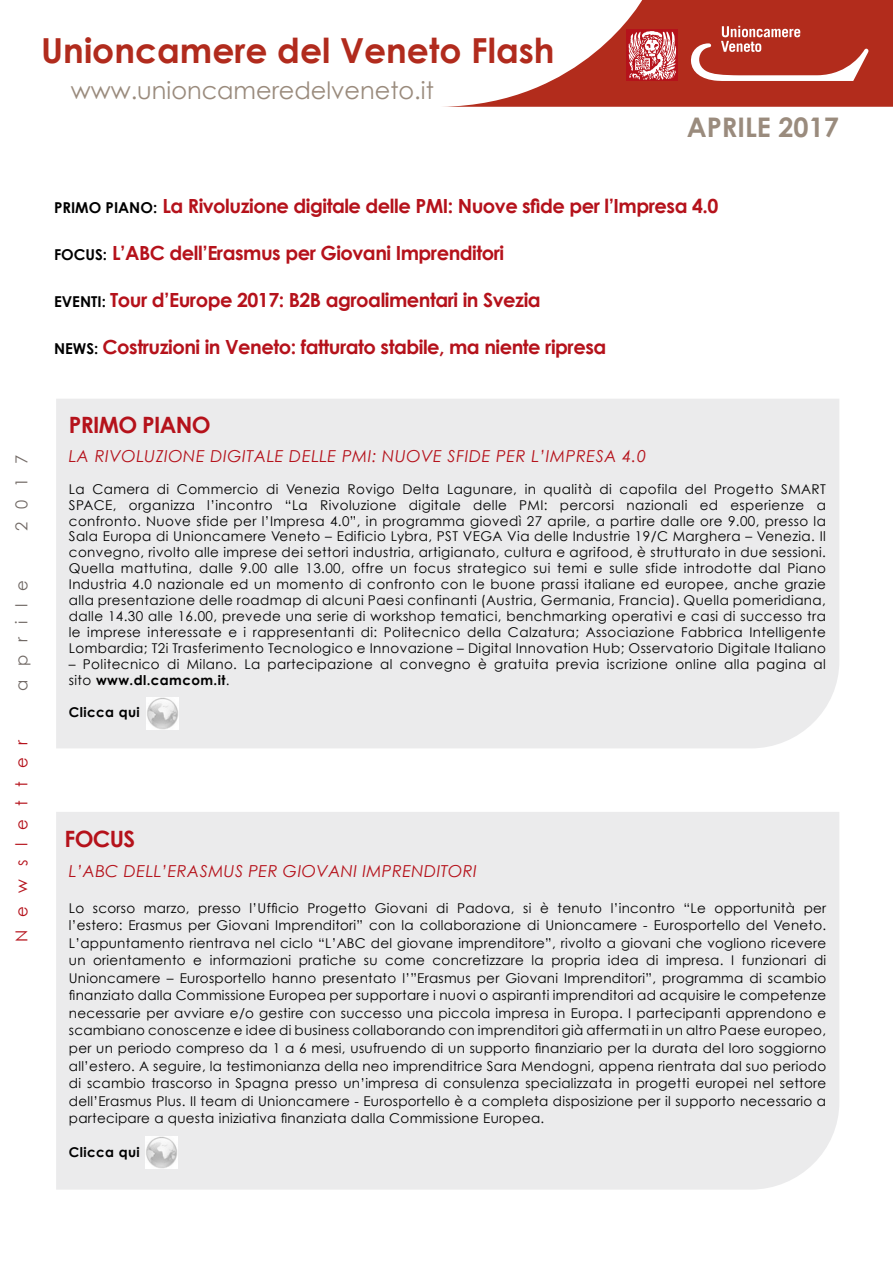
<style>
.page{position:relative;width:893px;height:1263px;background:#fff}
.page>*{position:absolute;margin:0;border:0;box-sizing:border-box;transform-origin:0 0}
.t1{font:700 34.5px "Century Gothic";color:#b12b1d}
.t2{font:700 27px "Century Gothic";color:#9a8b7d}
.t3{font:24px "Century Gothic";color:#9a8b7d}
.t4{font:700 22.5px "Century Gothic";letter-spacing:-.03em;color:#b5121b}
.t5{font:700 19.5px "Century Gothic";letter-spacing:-.025em;color:#b5121b}
.t6{font:italic 16.5px "Century Gothic";letter-spacing:.03em;color:#b5121b}
.t7{font:16.5px "Century Gothic";letter-spacing:.8em;color:#b5121b}
.t8{font:16.5px "Century Gothic";letter-spacing:.8em;color:#716965}
.t9{font:13.5px/17.5px "Century Gothic";letter-spacing:.03em;color:#000;text-align:justify}
.t10{font:700 13.5px "Century Gothic";letter-spacing:.03em;color:#000}
.s1{font-size:15px;color:#000}
.s2{font-weight:700}
</style>
<div class="page">
<svg style="left:443px;top:0;width:450px;height:107px;fill:#b22c1c"></svg>
<svg style="left:690px;top:26px;width:178px;height:55px"></svg>
<div style="left:627px;top:29px;width:51px;height:52px;background:#b5121b"></div>
<svg style="left:628px;top:31px;width:48px;height:49px"></svg>
<div style="left:56px;top:399px;width:783px;height:349px;background:#ebebec"></div>
<div style="left:56px;top:812px;width:783px;height:377px;background:#ebebec"></div>
<img style="left:146px;top:697px;width:32px;height:32px">
<img style="left:145px;top:1137px;width:32px;height:32px">
<h1 class="t1" style="left:41px;top:29px;width:515px">Unioncamere del Veneto Flash</h1>
<h3 class="t3" style="left:71px;top:75px;width:365px">www.unioncameredelveneto.it</h3>
<p class="t2" style="left:687px;top:110px;width:154px">APRILE 2017</p>
<p class="t8" style="left:11px;top:531px;width:78px;rotate:-90deg">2017</p>
<p class="t8" style="left:11px;top:691px;width:112px;rotate:-90deg">aprile</p>
<p class="t7" style="left:11px;top:942px;width:205px;rotate:-90deg">Newsletter</p>
<p class="t5" style="left:54px;top:194px;width:666px"><span class="s1">PRIMO PIANO:</span> La Rivoluzione digitale delle PMI: Nuove sfide per l’Impresa 4.0</p>
<p class="t5" style="left:54px;top:241px;width:452px"><span class="s1">FOCUS:</span> L’ABC dell’Erasmus per Giovani Imprenditori</p>
<p class="t5" style="left:54px;top:287px;width:488px"><span class="s1">EVENTI:</span> Tour d’Europe 2017: B2B agroalimentari in Svezia</p>
<p class="t5" style="left:54px;top:334px;width:554px"><span class="s1">NEWS:</span> Costruzioni in Veneto: fatturato stabile, ma niente ripresa</p>
<p class="t4" style="left:69px;top:411px;width:143px">PRIMO PIANO</p>
<p class="t6" style="left:69px;top:446px;width:579px">LA RIVOLUZIONE DIGITALE DELLE PMI: NUOVE SFIDE PER L’IMPRESA 4.0</p>
<p class="t9" style="left:69px;top:481px;width:759px;line-height:15.9px">La Camera di Commercio di Venezia Rovigo Delta Lagunare, in qualità di capofila del Progetto SMART SPACE, organizza l’incontro “La Rivoluzione digitale delle PMI: percorsi nazionali ed esperienze a confronto. Nuove sfide per l’Impresa 4.0”, in programma giovedì 27 aprile, a partire dalle ore 9.00, presso la Sala Europa di Unioncamere Veneto – Edificio Lybra, PST VEGA Via delle Industrie 19/C Marghera – Venezia. Il convegno, rivolto alle imprese dei settori industria, artigianato, cultura e agrifood, è strutturato in due sessioni.<br>Quella mattutina, dalle 9.00 alle 13.00, offre un focus strategico sui temi e sulle sfide introdotte dal Piano Industria 4.0 nazionale ed un momento di confronto con le buone prassi italiane ed europee, anche grazie alla presentazione delle roadmap di alcuni Paesi confinanti (Austria, Germania, Francia). Quella pomeridiana, dalle 14.30 alle 16.00, prevede una serie di workshop tematici, benchmarking operativi e casi di successo tra le imprese interessate e i rappresentanti di: Politecnico della Calzatura; Associazione Fabbrica Intelligente Lombardia; T2i Trasferimento Tecnologico e Innovazione – Digital Innovation Hub; Osservatorio Digitale Italiano</p>
<p class="t9" style="left:69px;top:656px;width:758px;line-height:15.9px">– Politecnico di Milano. La partecipazione al convegno è gratuita previa iscrizione online alla pagina al sito <span class="s2">www.dl.camcom.it</span>.</p>
<p class="t10" style="left:69px;top:703px;width:72px">Clicca qui</p>
<p class="t4" style="left:65px;top:825px;width:72px">FOCUS</p>
<p class="t6" style="left:69px;top:861px;width:409px">L’ABC DELL’ERASMUS PER GIOVANI IMPRENDITORI</p>
<p class="t9" style="left:69px;top:899px;width:759px">Lo scorso marzo, presso l’Ufficio Progetto Giovani di Padova, si è tenuto l’incontro “Le opportunità per l’estero: Erasmus per Giovani Imprenditori” con la collaborazione di Unioncamere - Eurosportello del Veneto.<br>L’appuntamento rientrava nel ciclo “L’ABC del giovane imprenditore”, rivolto a giovani che vogliono ricevere un orientamento e informazioni pratiche su come concretizzare la propria idea di impresa. I funzionari di Unioncamere – Eurosportello hanno presentato l’”Erasmus per Giovani Imprenditori”, programma di scambio finanziato dalla Commissione Europea per supportare i nuovi o aspiranti imprenditori ad acquisire le competenze necessarie per avviare e/o gestire con successo una piccola impresa in Europa. I partecipanti apprendono e scambiano conoscenze e idee di business collaborando con imprenditori già affermati in un altro Paese europeo, per un periodo compreso da 1 a 6 mesi, usufruendo di un supporto finanziario per la durata del loro soggiorno all’estero. A seguire, la testimonianza della neo imprenditrice Sara Mendogni, appena rientrata dal suo periodo di scambio trascorso in Spagna presso un’impresa di consulenza specializzata in progetti europei nel settore dell’Erasmus Plus. Il team di Unioncamere - Eurosportello è a completa disposizione per il supporto necessario a partecipare a questa iniziativa finanziata dalla Commissione Europea.</p>
<p class="t10" style="left:69px;top:1143px;width:72px">Clicca qui</p>
</div>
